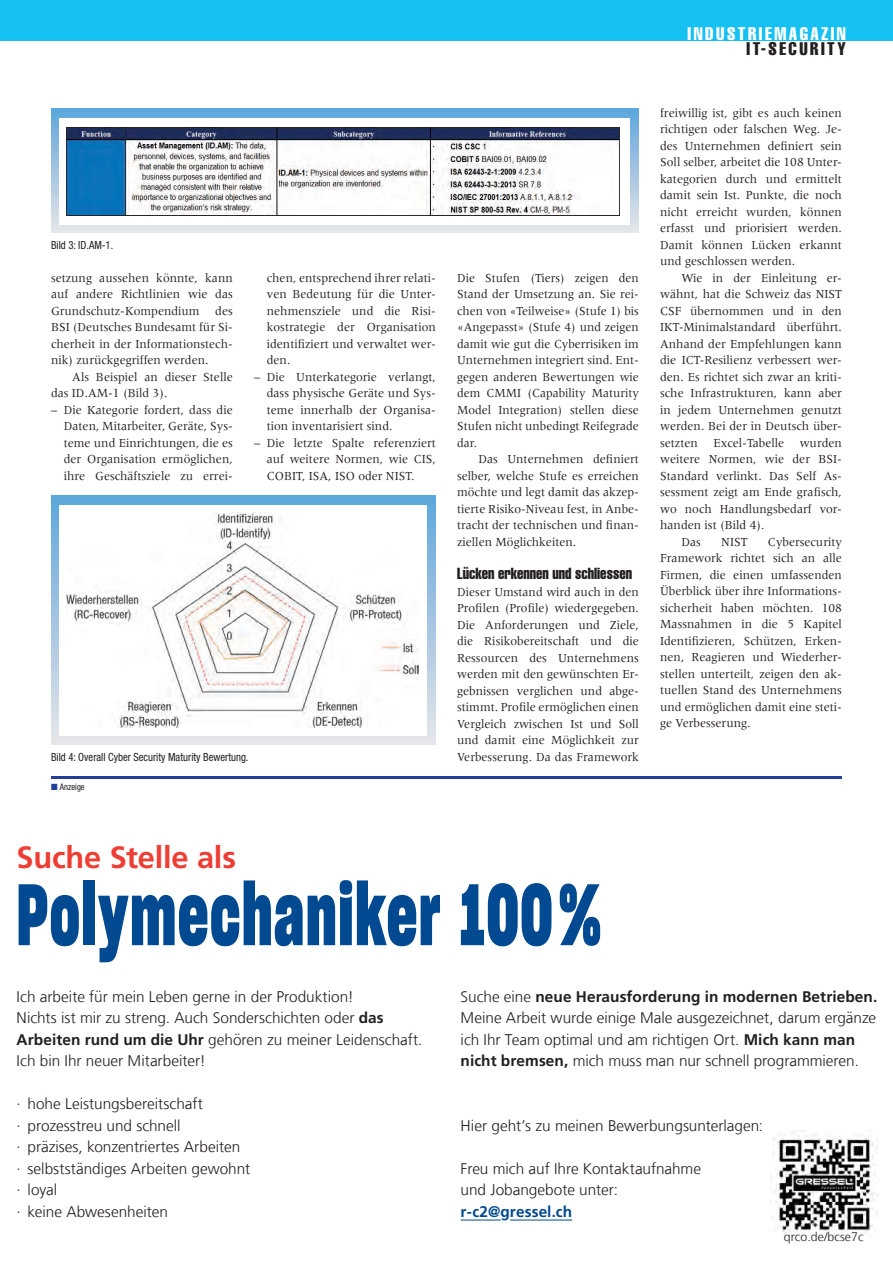
<style>
.page{position:relative;width:893px;height:1263px;background:#fff}
.page>*{position:absolute;margin:0;border:0;box-sizing:border-box;transform-origin:0 0}
.t1{font:84.6px "Sharp Grotesk Bold 17";letter-spacing:.02em;color:#014990;scale:.7 1}
.t2{font:700 30.75px "Frutiger LT Com";letter-spacing:-.005em;color:#ee3e34}
.t3{font:extra-condensed 18px "Helvetica";letter-spacing:.14em;color:#fff}
.t4{font:extra-condensed 18px "Helvetica";letter-spacing:.14em;color:#231f20}
.UT{font:extra-condensed 15.75px "Helvetica";color:#231f20;scale:.95 1}
.t5{font:300 15.45px/21.6px "Frutiger LT Com";color:#231f20}
.Grundtext_Einzug{font:12.75px/16.5px "Meridien LT Std";color:#231f20;text-align:justify;scale:.95 1}
.Grundtext{font:12.75px/16.5px "Meridien LT Std";color:#231f20;text-align:justify;scale:.95 1}
.Grundtext_Tab{font:12.75px/16.5px "Meridien LT Std";color:#231f20;text-align:justify;scale:.95 1}
.Grundtext-2{font:12.75px/16.5px "Meridien LT Std";color:#231f20;text-align:justify;scale:.94 1}
.t6{font:300 12.3px "Frutiger LT Com";letter-spacing:.005em;color:#231f20}
.Bildlegende{font:condensed 11.25px "Helvetica Neue";color:#231f20;scale:.95 1}
.Anzeige{font:condensed 9px "Helvetica Neue";color:#231f20;scale:.95 1}
.s1{color:#223f99}
.s2{font-weight:700}
.s3{font-weight:700;color:#014990}
</style>
<div class="page">
<div style="left:0;top:0;width:893px;height:40px;background:#15c0f2"></div>
<hr style="left:51px;top:776px;width:791px;height:3px;background:#223f99">
<svg style="left:51px;top:109px;width:588px;height:123px;background:#9cc4e2"></svg>
<div style="left:60px;top:118px;width:570px;height:107px;background:#fff"></div>
<img style="left:67px;top:127px;width:552px;height:89px">
<svg style="left:51px;top:496px;width:385px;height:248px;background:#9ec5e2"></svg>
<div style="left:60px;top:505px;width:367px;height:231px;background:#fff"></div>
<img style="left:67px;top:513px;width:351px;height:214px">
<img style="left:770px;top:1131px;width:108px;height:107px">
<p class="Bildlegende" style="left:51px;top:238px;width:67px">Bild 3: ID.AM-1.</p>
<p class="Grundtext_Einzug" style="left:51px;top:270px;width:193px">setzung aussehen könnte, kann auf andere Richtlinien wie das Grundschutz-Kompendium des BSI (Deutsches Bundesamt für Si&shy;cherheit in der Informationstech&shy;nik) zurückgegriffen werden.</p>
<p class="Grundtext_Einzug" style="left:51px;top:369px;width:193px;text-indent:21px">Als Beispiel an dieser Stelle das ID.AM-1 (Bild 3).</p>
<p class="Grundtext_Tab" style="left:64px;top:402px;width:179px;text-indent:-13px">– Die Kategorie fordert, dass die Daten, Mitarbeiter, Geräte, Sys&shy;teme und Einrichtungen, die es der Organisation ermöglichen, ihre Geschäftsziele zu errei-</p>
<p class="Grundtext_Tab" style="left:267px;top:270px;width:179px">chen, entsprechend ihrer relati&shy;ven Bedeutung für die Unter&shy;nehmensziele und die Risi&shy;kostrategie der Organisation identifiziert und verwaltet wer&shy;den.</p>
<p class="Grundtext_Tab" style="left:267px;top:369px;width:179px;text-align:left;text-indent:-13px">– Die Unterkategorie verlangt, dass physische Geräte und Sys&shy;teme innerhalb der Organisa&shy;tion inventarisiert sind.</p>
<p class="Grundtext_Tab" style="left:267px;top:435px;width:179px;text-indent:-13px">– Die letzte Spalte referenziert auf weitere Normen, wie CIS, COBIT, ISA, ISO oder NIST.</p>
<p class="Bildlegende" style="left:51px;top:750px;width:209px">Bild 4: Overall Cyber Security Maturity Bewertung.</p>
<p class="Anzeige" style="left:51px;top:781px;width:37px"><span class="s1">■</span> Anzeige</p>
<p class="Grundtext-2" style="left:457px;top:270px;width:195px">Die Stufen (Tiers) zeigen den Stand der Umsetzung an. Sie rei&shy;chen von «Teilweise» (Stufe 1) bis «Angepasst» (Stufe 4) und zeigen damit wie gut die Cyberrisiken im Unternehmen integriert sind. Ent&shy;gegen anderen Bewertungen wie dem CMMI (Capability Maturity Model Integration) stellen diese Stufen nicht unbedingt Reifegrade dar.</p>
<p class="Grundtext_Einzug" style="left:457px;top:451px;width:193px;text-indent:21px">Das Unternehmen definiert selber, welche Stufe es erreichen möchte und legt damit das akzep&shy;tierte Risiko-Niveau fest, in Anbe&shy;tracht der technischen und finan&shy;ziellen Möglichkeiten.</p>
<p class="UT" style="left:457px;top:563px;width:186px">Lücken erkennen und schliessen</p>
<p class="Grundtext" style="left:457px;top:583px;width:193px">Dieser Umstand wird auch in den Profilen (Profile) wiedergegeben.<br>Die Anforderungen und Ziele, die Risikobereitschaft und die Ressourcen des Unternehmens werden mit den gewünschten Er&shy;gebnissen verglichen und abge&shy;stimmt. Profile ermöglichen einen Vergleich zwischen Ist und Soll und damit eine Möglichkeit zur Verbesserung. Da das Framework</p>
<p class="t3" style="left:688px;top:23px;width:160px">INDUSTRIEMAGAZIN</p>
<p class="t4" style="left:746px;top:38px;width:101px">IT-SECURITY</p>
<p class="Grundtext" style="left:660px;top:105px;width:193px">freiwillig ist, gibt es auch keinen richtigen oder falschen Weg. Je&shy;des Unternehmen definiert sein Soll selber, arbeitet die 108 Unter&shy;kategorien durch und ermittelt damit sein Ist. Punkte, die noch nicht erreicht wurden, können erfasst und priorisiert werden.<br>Damit können Lücken erkannt und geschlossen werden.</p>
<p class="Grundtext_Einzug" style="left:660px;top:270px;width:193px;text-indent:21px">Wie in der Einleitung er&shy;wähnt, hat die Schweiz das NIST CSF übernommen und in den IKT-Minimalstandard überführt.<br>Anhand der Empfehlungen kann die ICT-Resilienz verbessert wer&shy;den. Es richtet sich zwar an kriti&shy;sche Infrastrukturen, kann aber in jedem Unternehmen genutzt werden. Bei der in Deutsch über&shy;setzten Excel-Tabelle wurden weitere Normen, wie der BSI-Standard verlinkt. Das Self As&shy;sessment zeigt am Ende grafisch, wo noch Handlungsbedarf vor&shy;handen ist (Bild 4).</p>
<p class="Grundtext_Einzug" style="left:681px;top:533px;width:22px">Das</p>
<p class="Grundtext_Einzug" style="left:721px;top:533px;width:29px">NIST</p>
<p class="Grundtext_Einzug" style="left:660px;top:533px;width:193px;text-indent:108px">Cybersecurity Framework richtet sich an alle Firmen, die einen umfassenden Überblick über ihre Informations&shy;sicherheit haben möchten. 108<br>Massnahmen in die 5 Kapitel Identifizieren, Schützen, Erken&shy;nen, Reagieren und Wiederher&shy;stellen unterteilt, zeigen den ak&shy;tuellen Stand des Unternehmens und ermöglichen damit eine steti&shy;ge Verbesserung.</p>
<p class="t2" style="left:17px;top:839px;width:221px">Suche Stelle als</p>
<p class="t1" style="left:17px;top:855px;width:836px">Polymechaniker 100 %</p>
<p class="t5" style="left:17px;top:985px;width:407px">Ich arbeite für mein Leben gerne in der Produktion!<br>Nichts ist mir zu streng. Auch Sonderschichten oder <span class="s2">das Arbeiten rund um die Uhr</span> gehören zu meiner Leidenschaft.<br>Ich bin Ihr neuer Mitarbeiter!</p>
<p class="t5" style="left:17px;top:1093px;width:235px">∙ hohe Leistungsbereitschaft<br>∙ prozesstreu und schnell<br>∙ präzises, konzentriertes Arbeiten<br>∙ selbstständiges Arbeiten gewohnt ∙ loyal<br>∙ keine Abwesenheiten</p>
<p class="t5" style="left:461px;top:985px;width:418px">Suche eine <span class="s2">neue Herausforderung in modernen Betrieben.<br></span>Meine Arbeit wurde einige Male ausgezeichnet, darum ergänze ich Ihr Team optimal und am richtigen Ort. <span class="s2">Mich kann man nicht bremsen,</span> mich muss man nur schnell program mieren.</p>
<p class="t5" style="left:461px;top:1115px;width:304px">Hier geht’s zu meinen Bewerbungsunterlagen:</p>
<p class="t5" style="left:461px;top:1158px;width:242px">Freu mich auf Ihre Kontaktaufnahme und Jobangebote unter: <span class="s3">r-c2@gressel.ch</span></p>
<p class="t6" style="left:784px;top:1230px;width:81px">qrco.de/bcse7c</p>
</div>
